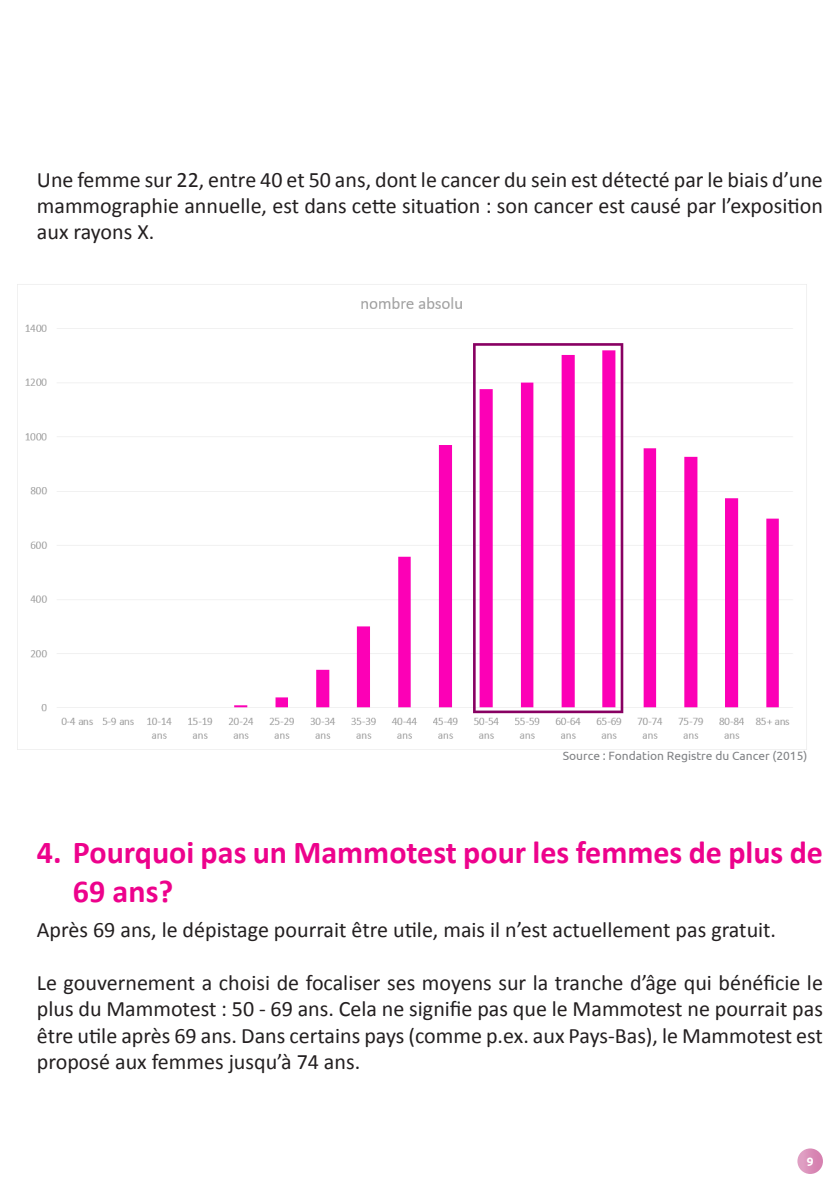
<style>
.page{position:relative;width:840px;height:1191px;background:#fff}
.page>*{position:absolute;margin:0;border:0;box-sizing:border-box;transform-origin:0 0}
.t1{font:700 32px/38.4px "Calibri";color:#ed028c}
.Tussentekst{font:22px/26.4px "Calibri";color:#231f20;text-align:justify}
.t2{font:12px "Ubuntu";color:#808285}
.t3{font:700 12px "Ubuntu";color:#fff}
</style>
<div class="page">
<img style="left:17px;top:284px;width:790px;height:465px">
<svg style="left:797px;top:1148px;width:25px;height:26px"></svg>
<p class="Tussentekst" style="left:37px;top:165px;width:787px">Une femme sur 22, entre 40 et 50 ans, dont le cancer du sein est détecté par le biais d’une mammographie annuelle, est dans cette situation : son cancer est causé par l’exposition aux rayons X.</p>
<p class="t2" style="left:562px;top:748px;width:246px">Source : Fondation Registre du Cancer (2015)</p>
<p class="t1" style="left:73px;top:832px;width:751px;text-indent:-36px">4. Pourquoi pas un Mammotest pour les femmes de plus de<br>69 ans?</p>
<p class="Tussentekst" style="left:37px;top:915px;width:740px">Après 69 ans, le dépistage pourrait être utile, mais il n’est actuellement pas gratuit.</p>
<p class="Tussentekst" style="left:37px;top:968px;width:787px">Le gouvernement a choisi de focaliser ses moyens sur la tranche d’âge qui bénéficie le plus du Mammotest : 50 - 69 ans. Cela ne signifie pas que le Mammotest ne pourrait pas être utile après 69 ans. Dans certains pays (comme p.ex. aux Pays-Bas), le Mammotest est proposé aux femmes jusqu’à 74 ans.</p>
<p class="t3" style="left:806px;top:1154px;width:8px">9</p>
</div>
